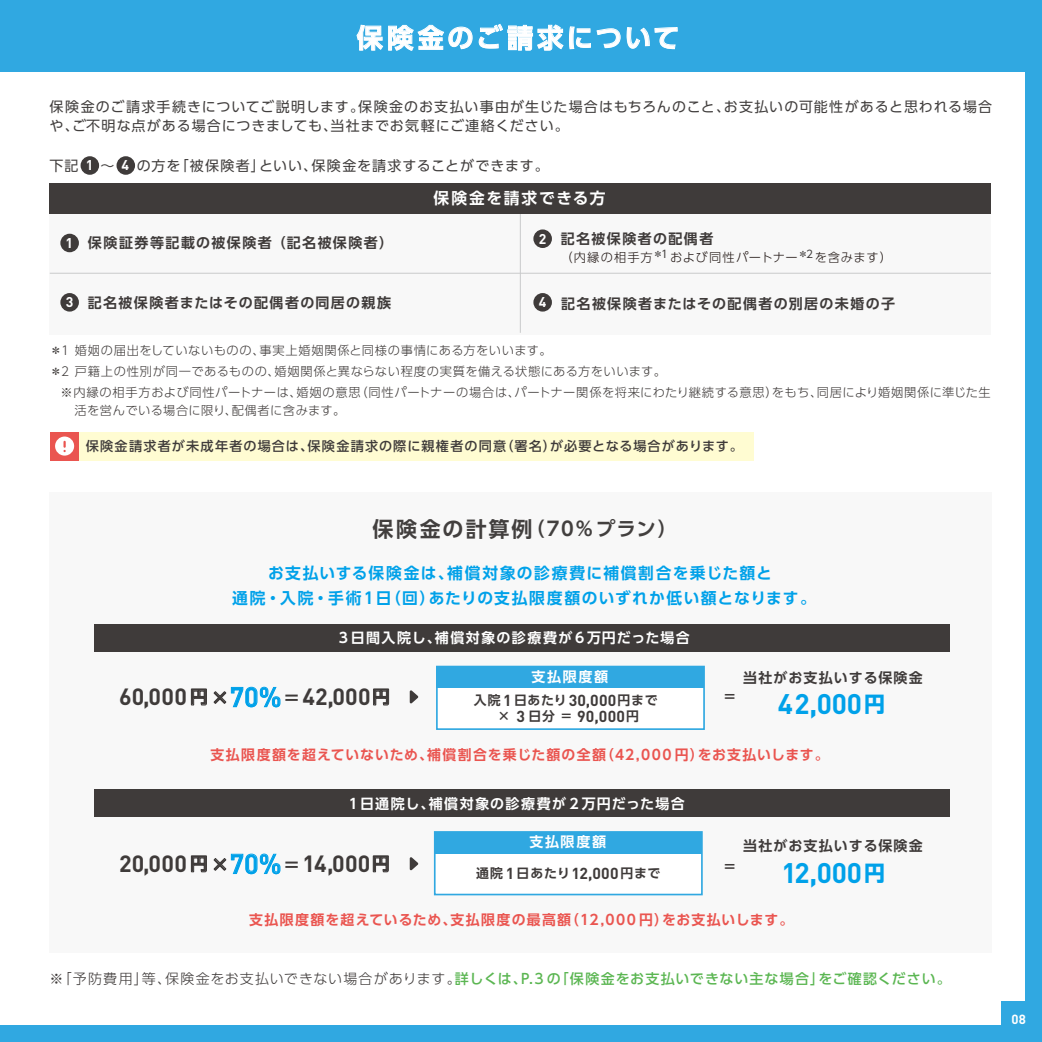
<style>
.page{position:relative;width:1042px;height:1042px;background:#30a8e1}
.page>*{position:absolute;margin:0;border:0;box-sizing:border-box;transform-origin:0 0}
.t1{font:700 28px "DIN Pro";letter-spacing:-.005em;color:#00a1e9}
.t2{font:700 26.25px "UD Shin Go Pro De";letter-spacing:.125em;color:#fff}
.t3{font:700 23.28px "DIN Pro";letter-spacing:.015em;color:#3f3b3a}
.t4{font:700 19.25px "UD Shin Go Pro De";color:#423f3e}
.t5{font:700 15.75px/24.5px "UD Shin Go Pro De";letter-spacing:.085em;color:#00a1e9;text-align:center}
.t6{font:700 15.75px "DIN Pro";color:#3f3b3a}
.t7{font:700 15.75px "UD Shin Go Pro De";letter-spacing:.105em;color:#fff}
.t8{font:14px/19.2px "UD Shin Go Pro";letter-spacing:.07em;color:#423f3e}
.t9{font:700 14px "UD Shin Go Pro De";letter-spacing:.095em;color:#3f3b3a}
.t10{font:700 14px "UD Shin Go Pro De";letter-spacing:.085em;color:#ea5550}
.t11{font:500 14px "UD Shin Go Pro";letter-spacing:.065em;color:#5bb652}
.t12{font:700 14px "UD Shin Go Pro De";letter-spacing:.1em;color:#fff}
.t13{font:700 14px "DIN Pro";color:#fff}
.t14{font:500 13.12px "UD Shin Go Pro";letter-spacing:.08em;color:#3f3b3a}
.t15{font:700 13.12px "DIN Pro";color:#fff}
.t16{font:700 12.95px "UD Shin Go Pro De";letter-spacing:.055em;color:#3f3b3a}
.t17{font:300 12.25px "UD Shin Go Pro";letter-spacing:.045em;color:#3f3b3a}
.t18{font:300 12.25px "UD Shin Go Pro";letter-spacing:.055em;color:#231916}
.s1{font-family:"DIN Pro";color:#fff}
.s2{font-size:21px}
.s3{font-family:"UD Shin Go Pro De";font-size:17.32px}
.s4{font-family:"UD Shin Go Pro De";font-size:18.2px}
.s5{font-weight:500;font-size:27.12px;color:#00a1e9}
.s6{font-family:"DIN Pro";font-size:15.75px}
.s7{font-family:"UD Shin Go Pro De";font-size:12.95px}
.s8{font-family:"UD Shin Go Pro";font-size:21px}
.s9{font-weight:300;color:#3f3b3a}
</style>
<div class="page">
<div style="left:0;top:17px;width:1024px;height:1007px;background:#fff"></div>
<div style="left:49px;top:492px;width:942px;height:461px;background:#f8f8f8"></div>
<div style="left:94px;top:790px;width:855px;height:27px;background:#3f3b3a"></div>
<div style="left:436px;top:666px;width:269px;height:64px;background:#fff;border:2px solid #30a8e1"></div>
<div style="left:437px;top:666px;width:267px;height:22px;background:#30a8e1"></div>
<div style="left:434px;top:831px;width:269px;height:64px;background:#fff;border:2px solid #30a8e1"></div>
<div style="left:435px;top:832px;width:267px;height:21px;background:#30a8e1"></div>
<svg style="left:410px;top:857px;width:8px;height:13px"></svg>
<svg style="left:191px;top:688px;width:16px;height:17px"></svg>
<svg style="left:213px;top:687px;width:67px;height:20px"></svg>
<svg style="left:373px;top:688px;width:16px;height:17px"></svg>
<svg style="left:191px;top:855px;width:16px;height:17px"></svg>
<svg style="left:213px;top:853px;width:67px;height:21px"></svg>
<svg style="left:373px;top:855px;width:16px;height:17px"></svg>
<svg style="left:410px;top:690px;width:8px;height:14px"></svg>
<div style="left:50px;top:214px;width:941px;height:120px;background:#f8f8f8"></div>
<hr style="left:50px;top:273px;width:941px;height:1px;background:#c9cacb">
<div style="left:81px;top:156px;width:18px;height:19px;background:#3f3b3a;border-radius:50%"></div>
<div style="left:116px;top:156px;width:19px;height:19px;background:#3f3b3a;border-radius:50%"></div>
<div style="left:60px;top:293px;width:19px;height:19px;background:#3f3b3a;border-radius:50%"></div>
<div style="left:50px;top:432px;width:704px;height:28px;background:#fffcd2"></div>
<div style="left:50px;top:432px;width:29px;height:28px;background:#ea5550"></div>
<div style="left:55px;top:436px;width:19px;height:19px;background:#fff;border-radius:50%"></div>
<svg style="left:63px;top:441px;width:3px;height:11px"></svg>
<div style="left:0;top:0;width:1042px;height:72px;background:#30a8e1"></div>
<svg style="left:357px;top:25px;width:115px;height:26px"></svg>
<svg style="left:479px;top:24px;width:84px;height:26px"></svg>
<svg style="left:569px;top:27px;width:22px;height:22px"></svg>
<svg style="left:597px;top:28px;width:23px;height:20px"></svg>
<svg style="left:627px;top:27px;width:22px;height:21px"></svg>
<svg style="left:655px;top:27px;width:22px;height:22px"></svg>
<div style="left:94px;top:624px;width:855px;height:27px;background:#3f3b3a"></div>
<div style="left:533px;top:229px;width:19px;height:19px;background:#3f3b3a;border-radius:50%"></div>
<div style="left:60px;top:234px;width:19px;height:18px;background:#3f3b3a;border-radius:50%"></div>
<hr style="left:520px;top:214px;width:1px;height:119px;background:#c9cacb">
<div style="left:50px;top:183px;width:941px;height:31px;background:#3f3b3a"></div>
<div style="left:533px;top:293px;width:19px;height:19px;background:#3f3b3a;border-radius:50%"></div>
<div style="left:1001px;top:1001px;width:41px;height:41px;background:#30a8e1"></div>
<h2 class="t2" style="left:357px;top:16px;width:324px">保険金のご請求について</h2>
<p class="t8" style="left:50px;top:96px;width:944px">保険金のご請求手続きについてご説明します。保険金のお支払い事由が生じた場合はもちろんのこと、お支払いの可能性があると思われる場合や、ご不明な点がある場合につきましても、当社までお気軽にご連絡ください。</p>
<p class="t8" style="left:50px;top:156px;width:501px">下記　 ～　 の方を「被保険者」といい、保険金を請求することができます。</p>
<p class="t13" style="left:86px;top:156px;width:9px">1</p>
<p class="t13" style="left:122px;top:156px;width:9px">4</p>
<p class="t13" style="left:65px;top:234px;width:9px">1</p>
<p class="t7" style="left:433px;top:185px;width:173px">保険金を請求できる方</p>
<p class="t9" style="left:88px;top:232px;width:307px">保険証券等記載の被保険者 （記名被保険者）</p>
<p class="t13" style="left:539px;top:229px;width:9px">2</p>
<p class="t9" style="left:561px;top:227px;width:154px">記名被保険者の配偶者</p>
<p class="t18" style="left:560px;top:247px;width:333px">（内縁の相手方<sup>＊1</sup>および同性パートナー<sup>＊2</sup>を含みます）</p>
<p class="t9" style="left:66px;top:291px;width:327px"><span class="s1">3</span> 記名被保険者またはその配偶者の同居の親族</p>
<p class="t9" style="left:539px;top:292px;width:358px"><span class="s1">4</span> 記名被保険者またはその配偶者の別居の未婚の子</p>
<p class="t17" style="left:50px;top:340px;width:503px">＊1 婚姻の届出をしていないものの、事実上婚姻関係と同様の事情にある方をいいます。</p>
<p class="t17" style="left:50px;top:361px;width:618px">＊2 戸籍上の性別が同一であるものの、婚姻関係と異ならない程度の実質を備える状態にある方をいいます。</p>
<p class="t17" style="left:60px;top:382px;width:932px">※内縁の相手方および同性パートナーは、婚姻の意思（同性パートナーの場合は、パートナー関係を将来にわたり継続する意思）をもち、同居により婚姻関係に準じた生</p>
<p class="t17" style="left:74px;top:400px;width:273px">活を営んでいる場合に限り、配偶者に含みます。</p>
<p class="t14" style="left:86px;top:435px;width:659px">保険金請求者が未成年者の場合は、保険金請求の際に親権者の同意（署名）が必要となる場合があります。</p>
<h3 class="t4" style="left:372px;top:513px;width:306px"><span class="s2">保険金の計算例</span>（70%プラン）</h3>
<p class="t5" style="left:232px;top:561px;width:585px">お支払いする保険金は、補償対象の診療費に補償割合を乗じた額と<br>通院・入院・手術１日（回）あたりの支払限度額のいずれか低い額となります。</p>
<p class="t12" style="left:339px;top:626px;width:352px">3 日間入院し、補償対象の診療費が6万円だった場合</p>
<p class="t12" style="left:531px;top:665px;width:78px">支払限度額</p>
<h3 class="t3" style="left:119px;top:681px;width:272px">60,000 <span class="s3">円</span> <span class="s4">×</span><span class="s5">70%</span> <span class="s4">=</span> 42,000<span class="s3">円</span></h3>
<p class="t9" style="left:724px;top:685px;width:12px">=</p>
<p class="t16" style="left:474px;top:689px;width:186px">入院 <span class="s6">1</span> 日あたり<span class="s6">30,000</span>円まで</p>
<p class="t6" style="left:497px;top:706px;width:143px"><span class="s7">×</span> 3 <span class="s7">日分 =</span> 90,000<span class="s7">円</span></p>
<p class="t9" style="left:743px;top:667px;width:181px">当社がお支払いする保険金</p>
<h1 class="t1" style="left:778px;top:685px;width:109px">42,000<span class="s8">円</span></h1>
<p class="t10" style="left:210px;top:743px;width:620px">支払限度額を超えていないため、補償割合を乗じた額の全額（42,000 円）をお支払いします。</p>
<p class="t12" style="left:349px;top:792px;width:337px">1日通院し、補償対象の診療費が 2 万円だった場合</p>
<h3 class="t3" style="left:119px;top:848px;width:272px">20,000 <span class="s3">円</span> <span class="s4">×</span><span class="s5">70%</span> <span class="s4">=</span> 14,000<span class="s3">円</span></h3>
<p class="t12" style="left:529px;top:830px;width:78px">支払限度額</p>
<p class="t16" style="left:476px;top:863px;width:186px">通院 <span class="s6">1</span> 日あたり<span class="s6">12,000</span>円まで</p>
<p class="t9" style="left:724px;top:855px;width:12px">=</p>
<p class="t9" style="left:743px;top:834px;width:181px">当社がお支払いする保険金</p>
<h1 class="t1" style="left:781px;top:854px;width:105px">12,000<span class="s8">円</span></h1>
<p class="t10" style="left:249px;top:908px;width:546px">支払限度額を超えているため、支払限度の最高額（12,000 円）をお支払いします。</p>
<p class="t11" style="left:50px;top:967px;width:902px"><span class="s9">※「予防費用」等、保険金をお支払いできない場合があります。</span>詳しくは、P.3 の「保険金をお支払いできない主な場合」をご確認ください。</p>
<p class="t15" style="left:1011px;top:1010px;width:16px">08</p>
</div>
